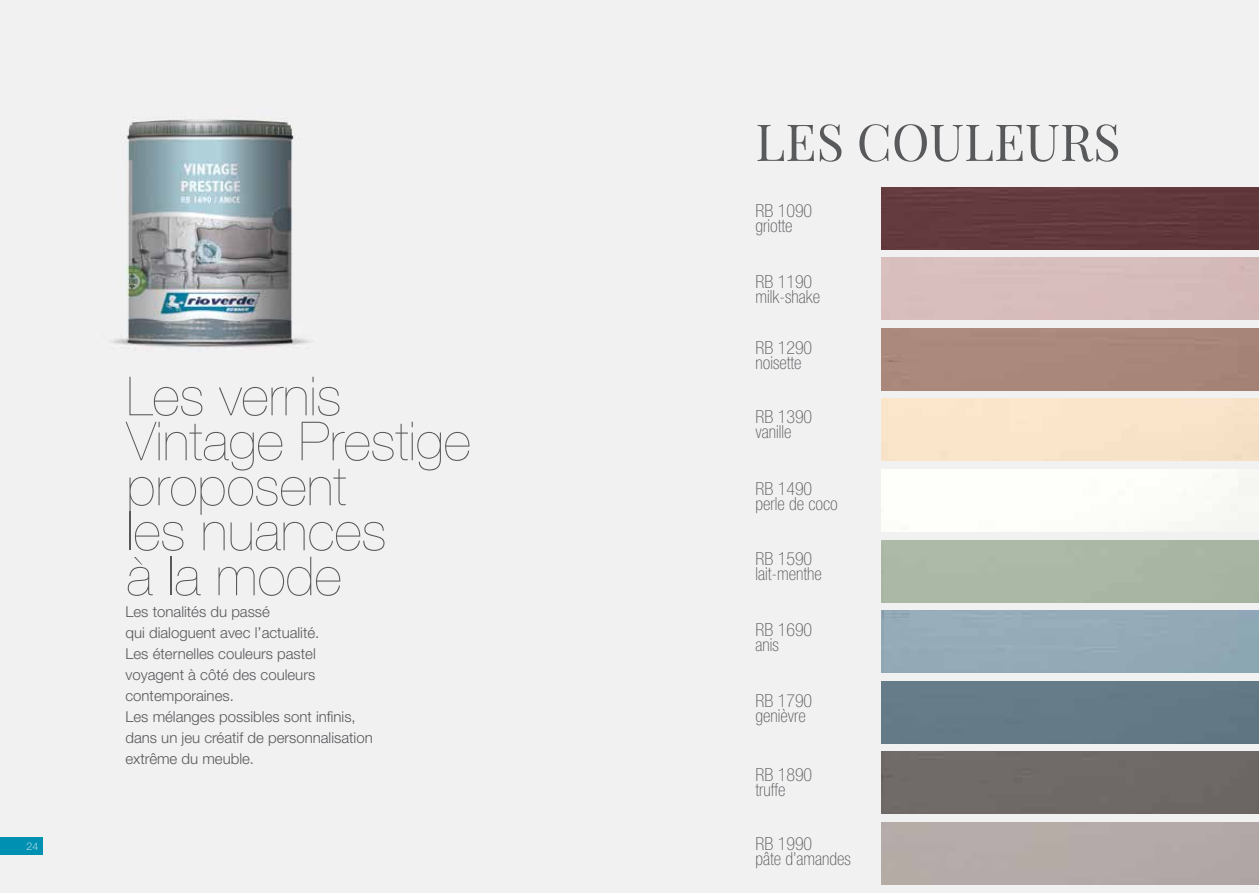
<style>
.page{position:relative;width:1259px;height:893px;background:#f1f1f2}
.page>*{position:absolute;margin:0;border:0;box-sizing:border-box;transform-origin:0 0}
.t1{font:200 54px/45px "Helvetica Neue LT Std";color:#58595b}
.t2{font:51px "Playfair Display";color:#58595b}
.t3{font:100 condensed 18px/15px "Helvetica Neue LT Std";color:#58595b}
.t4{font:300 15px/21px "Helvetica Neue LT Std";color:#58595b}
.t5{font:100 10.5px "Helvetica Neue LT Std";color:#fff}
</style>
<div class="page">
<div style="left:881px;top:187px;width:378px;height:62px;background:#62393d"></div>
<div style="left:881px;top:399px;width:378px;height:62px;background:#fae5ca"></div>
<div style="left:881px;top:469px;width:340px;height:62px;background:#fefffa"></div>
<div style="left:881px;top:752px;width:378px;height:62px;background:#6e6966"></div>
<img style="left:111px;top:119px;width:200px;height:229px">
<div style="left:0;top:838px;width:43px;height:17px;background:#0091b2"></div>
<p class="t5" style="left:27px;top:840px;width:13px">24</p>
<h1 class="t1" style="left:126px;top:373px;width:346px">Les vernis<br>Vintage Prestige proposent<br>les nuances<br>à la mode</h1>
<p class="t4" style="left:125px;top:600px;width:249px">Les tonalités du passé<br>qui dialoguent avec l’actualité.<br>Les éternelles couleurs pastel voyagent à côté des couleurs contemporaines.<br>Les mélanges possibles sont infinis, dans un jeu créatif de personnalisation extrême du meuble.</p>
<h2 class="t2" style="left:755px;top:110px;width:367px">LES COULEURS</h2>
<p class="t3" style="left:755px;top:203px;width:58px">RB 1090 griotte</p>
<p class="t3" style="left:755px;top:274px;width:66px">RB 1190 milk-shake</p>
<p class="t3" style="left:755px;top:340px;width:58px">RB 1290 noisette</p>
<p class="t3" style="left:755px;top:409px;width:58px">RB 1390 vanille</p>
<p class="t3" style="left:755px;top:481px;width:84px">RB 1490 perle de coco</p>
<p class="t3" style="left:755px;top:551px;width:68px">RB 1590 lait-menthe</p>
<p class="t3" style="left:755px;top:622px;width:58px">RB 1690 anis</p>
<p class="t3" style="left:755px;top:692px;width:58px">RB 1790 genièvre</p>
<p class="t3" style="left:755px;top:767px;width:58px">RB 1890 truffe</p>
<p class="t3" style="left:755px;top:835px;width:97px">RB 1990<br>pâte d’amandes</p>
</div>
